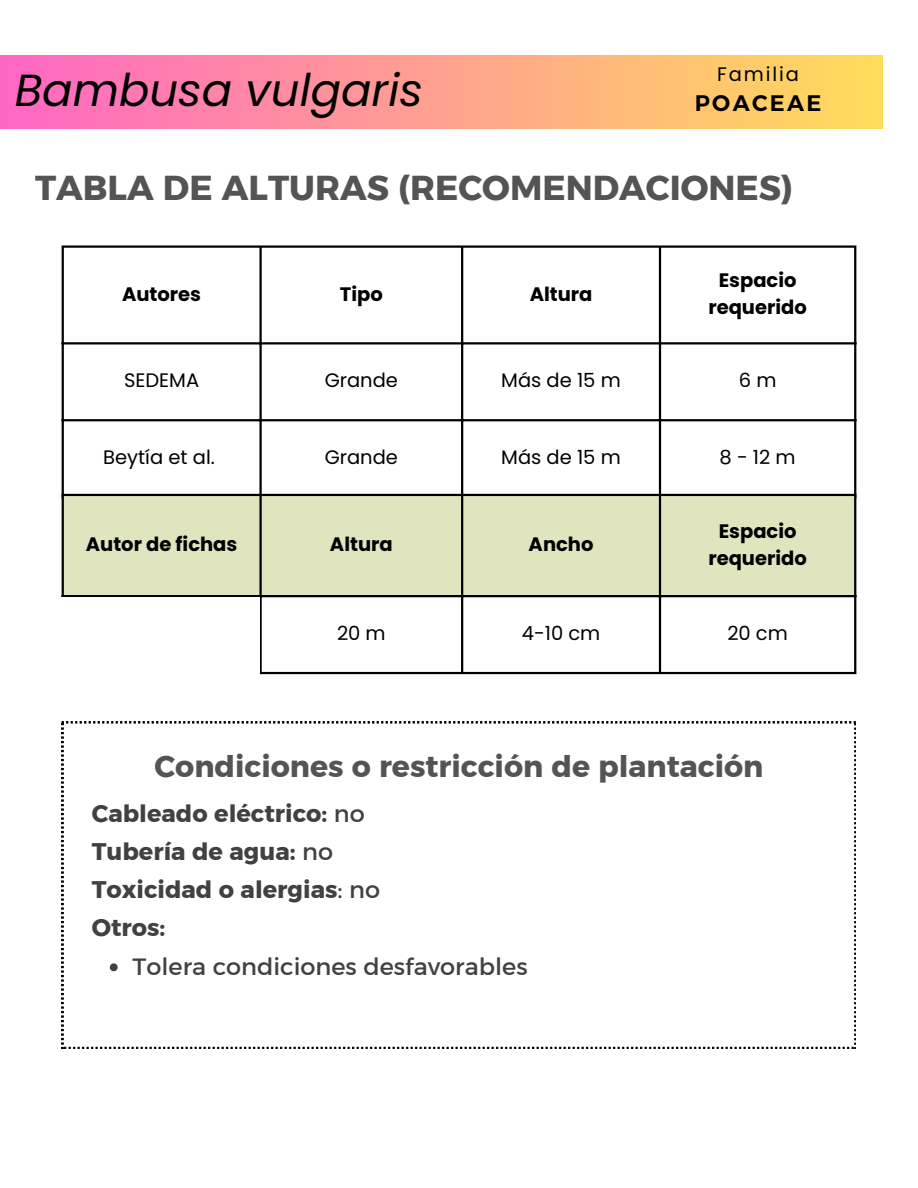
<style>
.page{position:relative;width:918px;height:1188px;background:#fff}
.page>*{position:absolute;margin:0;border:0;box-sizing:border-box;transform-origin:0 0}
.t1{font:italic 45px "Poppins";color:#000}
.t2{font:34.5px "Kief Montaser Bold";color:#545454}
.t3{font:30px "Kief Montaser Bold";color:#545454}
.t4{font:24px/38.2px "Kief Montaser Bold";color:#424141}
.t5{font:24px "Kief Montaser Regular";color:#424141}
.t6{font:700 22.35px "Kief Montaser Semi";letter-spacing:.105em;color:#000}
.t7{font:700 19.5px/27px "Poppins";color:#000;text-align:center}
.t8{font:19.5px "Poppins";color:#000}
.t9{font:19.5px "Poppins";letter-spacing:.095em;color:#000}
.s1{font-family:"Kief Montaser Regular"}
</style>
<div class="page">
<svg style="left:62px;top:721px;width:794px;height:328px"></svg>
<hr style="left:62px;top:248px;width:2px;height:248px;background:#000">
<hr style="left:259px;top:248px;width:3px;height:248px;background:#000">
<hr style="left:461px;top:248px;width:2px;height:248px;background:#000">
<hr style="left:659px;top:248px;width:2px;height:248px;background:#000">
<hr style="left:854px;top:248px;width:2px;height:248px;background:#000">
<hr style="left:62px;top:245px;width:794px;height:3px;background:#000">
<hr style="left:62px;top:342px;width:794px;height:2px;background:#000">
<hr style="left:62px;top:419px;width:794px;height:2px;background:#000">
<div style="left:64px;top:496px;width:790px;height:99px;background:#e0e5bf"></div>
<hr style="left:62px;top:496px;width:2px;height:176px;background:#000">
<hr style="left:259px;top:496px;width:3px;height:176px;background:#000">
<hr style="left:461px;top:496px;width:2px;height:176px;background:#000">
<hr style="left:659px;top:496px;width:2px;height:176px;background:#000">
<hr style="left:854px;top:496px;width:2px;height:176px;background:#000">
<hr style="left:62px;top:494px;width:794px;height:2px;background:#000">
<hr style="left:62px;top:595px;width:794px;height:2px;background:#000">
<hr style="left:62px;top:672px;width:794px;height:2px;background:#000">
<div style="left:34px;top:597px;width:226px;height:87px;background:#fff"></div>
<svg style="left:110px;top:963px;width:8px;height:8px"></svg>
<div style="left:0;top:55px;width:882px;height:73px;background:linear-gradient(to right,#ff66c4,#ffdd5a)"></div>
<h1 class="t1" style="left:15px;top:59px;width:410px">Bambusa vulgaris</h1>
<p class="t9" style="left:717px;top:61px;width:83px">Familia</p>
<p class="t6" style="left:695px;top:89px;width:128px">POACEAE</p>
<h2 class="t2" style="left:35px;top:167px;width:759px">TABLA DE ALTURAS (RECOMENDACIONES)</h2>
<p class="t7" style="left:122px;top:280px;width:81px">Autores</p>
<p class="t7" style="left:340px;top:280px;width:44px">Tipo</p>
<p class="t7" style="left:530px;top:280px;width:64px">Altura</p>
<p class="t7" style="left:708px;top:267px;width:100px">Espacio requerido</p>
<p class="t8" style="left:124px;top:367px;width:77px">SEDEMA</p>
<p class="t8" style="left:325px;top:367px;width:75px">Grande</p>
<p class="t8" style="left:501px;top:367px;width:121px">Más de 15 m</p>
<p class="t8" style="left:739px;top:367px;width:39px">6 m</p>
<p class="t8" style="left:103px;top:444px;width:113px">Beytía et al.</p>
<p class="t8" style="left:325px;top:444px;width:75px">Grande</p>
<p class="t8" style="left:501px;top:444px;width:121px">Más de 15 m</p>
<p class="t8" style="left:720px;top:444px;width:78px">8-12m</p>
<p class="t7" style="left:86px;top:531px;width:153px">Autor de fichas</p>
<p class="t7" style="left:330px;top:531px;width:64px">Altura</p>
<p class="t7" style="left:529px;top:531px;width:66px">Ancho</p>
<p class="t7" style="left:708px;top:517px;width:100px">Espacio requerido</p>
<p class="t8" style="left:337px;top:620px;width:50px">20 m</p>
<p class="t8" style="left:522px;top:620px;width:80px">4-10 cm</p>
<p class="t8" style="left:727px;top:620px;width:62px">20 cm</p>
<h3 class="t3" style="left:154px;top:748px;width:611px">Condiciones o restricción de plantación</h3>
<p class="t4" style="left:92px;top:794px;width:290px">Cableado eléctrico: <span class="s1">no<br></span>Tubería de agua: <span class="s1">no<br></span>Toxicidad o alergias<span class="s1">: no<br></span>Otros:</p>
<p class="t5" style="left:133px;top:951px;width:397px">Tolera condiciones desfavorables</p>
</div>
